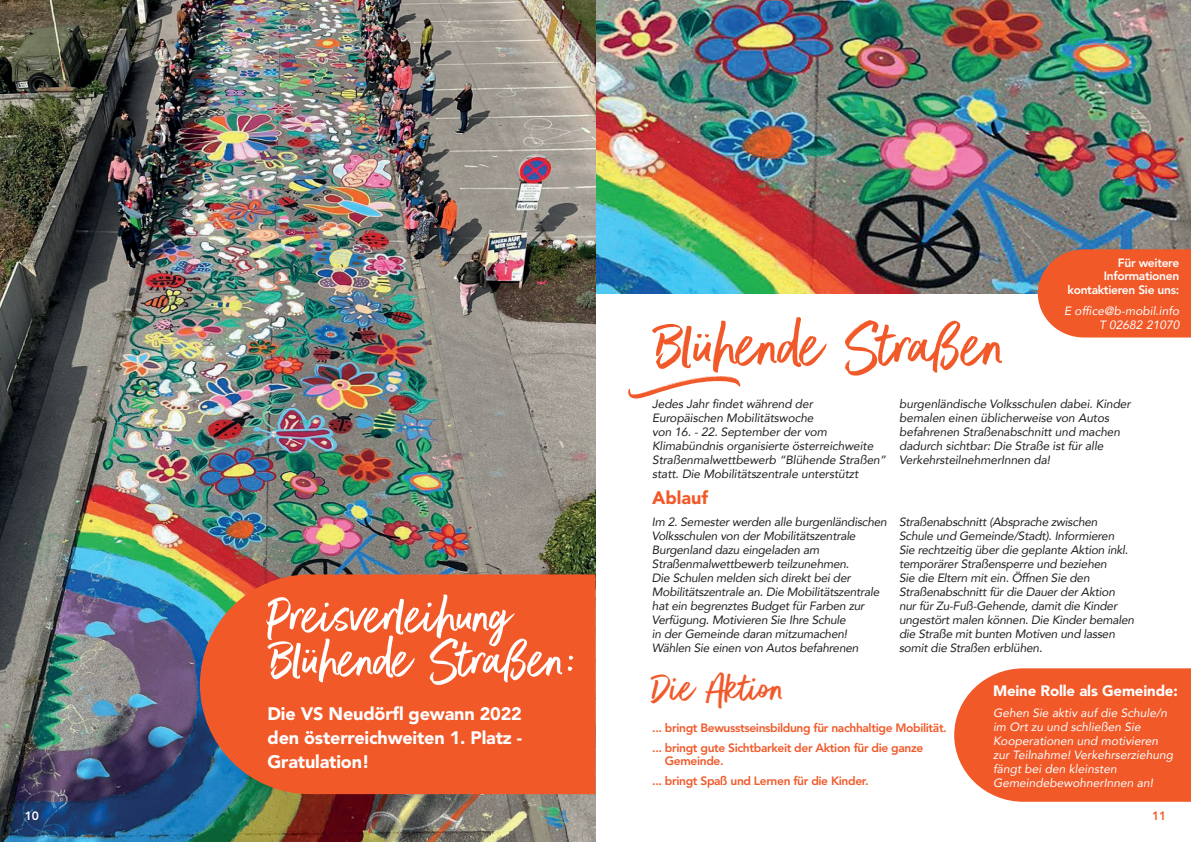
<style>
.page{position:relative;width:1191px;height:842px;background:#fff}
.page>*{position:absolute;margin:0;border:0;box-sizing:border-box;transform-origin:0 0}
.t1{font:76.6px "Better Times Swash";color:#f15929}
.t2{font:72px "Better Times";color:#f15929}
.t3{font:60.8px/44px "Better Times";color:#fff}
.t4{font:45.6px "Better Times";color:#f15929}
.t5{font:900 18px/24px "Avenir";letter-spacing:-.01em;color:#fff;text-align:justify}
.t6{font:900 18px "Avenir";color:#f15929}
.t7{font:900 15px "Avenir";letter-spacing:-.01em;color:#fff}
.t8{font:italic 12px/14px "Avenir";letter-spacing:-.02em;color:#231f20}
.t9{font:italic 12px/14px "Avenir";color:#fff;text-align:right}
.t10{font:800 12px/20px "Avenir";letter-spacing:-.03em;color:#f15929}
.t11{font:800 12px/13.5px "Avenir";letter-spacing:-.025em;color:#fff;text-align:right}
</style>
<div class="page">
<img style="left:595px;top:0;width:596px;height:293px">
<img style="left:0;top:0;width:595px;height:842px">
<div style="left:200px;top:574px;width:395px;height:220px;background:#f15929"></div>
<svg style="left:1037px;top:249px;width:154px;height:88px;background:#ec5f33"></svg>
<svg style="left:954px;top:668px;width:237px;height:134px;background:#f16437"></svg>
<p class="t11" style="left:25px;top:809px;width:16px">10</p>
<h3 class="t3" style="left:267px;top:597px;width:311px">Preisverleihung<br>Blühende Straßen:</h3>
<h3 class="t5" style="left:267px;top:703px;width:256px">Die VS Neudörfl gewann 2022 den österreichweiten 1. Platz - Gratulation!</h3>
<p class="t11" style="left:1067px;top:256px;width:113px">Für weitere<br>Informationen kontaktieren Sie uns:</p>
<p class="t9" style="left:1064px;top:303px;width:117px">E office@b-mobil.info<br>T 02682 21070</p>
<h2 class="t2" style="left:652px;top:306px;width:355px">Blühende Straßen</h2>
<p class="t8" style="left:652px;top:397px;width:235px">Jedes Jahr findet während der Europäischen Mobilitätswoche<br>von 16. - 22. September der vom Klimabündnis organisierte österreichweite Straßenmalwettbewerb “Blühende Straßen” statt. Die Mobilitätszentrale unterstützt</p>
<p class="t8" style="left:899px;top:397px;width:233px">burgenländische Volksschulen dabei. Kinder bemalen einen üblicherweise von Autos befahrenen Straßenabschnitt und machen dadurch sichtbar: Die Straße ist für alle VerkehrsteilnehmerInnen da!</p>
<h1 class="t1" style="left:626px;top:356px;width:119px">h</h1>
<h3 class="t6" style="left:652px;top:484px;width:58px">Ablauf</h3>
<p class="t8" style="left:652px;top:515px;width:236px">Im 2. Semester werden alle burgenländischen Volksschulen von der Mobilitätszentrale Burgenland dazu eingeladen am Straßenmalwettbewerb teilzunehmen.<br>Die Schulen melden sich direkt bei der Mobilitätszentrale an. Die Mobilitätszentrale hat ein begrenztes Budget für Farben zur Verfügung. Motivieren Sie Ihre Schule<br>in der Gemeinde daran mitzumachen!<br>Wählen Sie einen von Autos befahrenen</p>
<p class="t8" style="left:899px;top:515px;width:237px">Straßenabschnitt (Absprache zwischen Schule und Gemeinde/Stadt). Informieren<br>Sie rechtzeitig über die geplante Aktion inkl. temporärer Straßensperre und beziehen<br>Sie die Eltern mit ein. Öffnen Sie den Straßenabschnitt für die Dauer der Aktion nur für Zu-Fuß-Gehende, damit die Kinder ungestört malen können. Die Kinder bemalen die Straße mit bunten Motiven und lassen somit die Straßen erblühen.</p>
<h3 class="t4" style="left:652px;top:663px;width:134px">Die Aktion</h3>
<p class="t10" style="left:652px;top:719px;width:296px">... bringt Bewusstseinsbildung für nachhaltige Mobilität. ... bringt gute Sichtbarkeit der Aktion für die ganze</p>
<p class="t10" style="left:652px;top:752px;width:218px;text-indent:13px">Gemeinde.<br>... bringt Spaß und Lernen für die Kinder.</p>
<p class="t7" style="left:993px;top:680px;width:186px">Meine Rolle als Gemeinde:</p>
<p class="t9" style="left:993px;top:706px;width:182px;text-align:left">Gehen Sie aktiv auf die Schule/n im Ort zu und schließen Sie<br>Kooperationen und motivieren zur Teilnahme! Verkehrserziehung fängt bei den kleinsten<br>GemeindebewohnerInnen an!</p>
<p class="t10" style="left:1152px;top:806px;width:16px">11</p>
</div>
